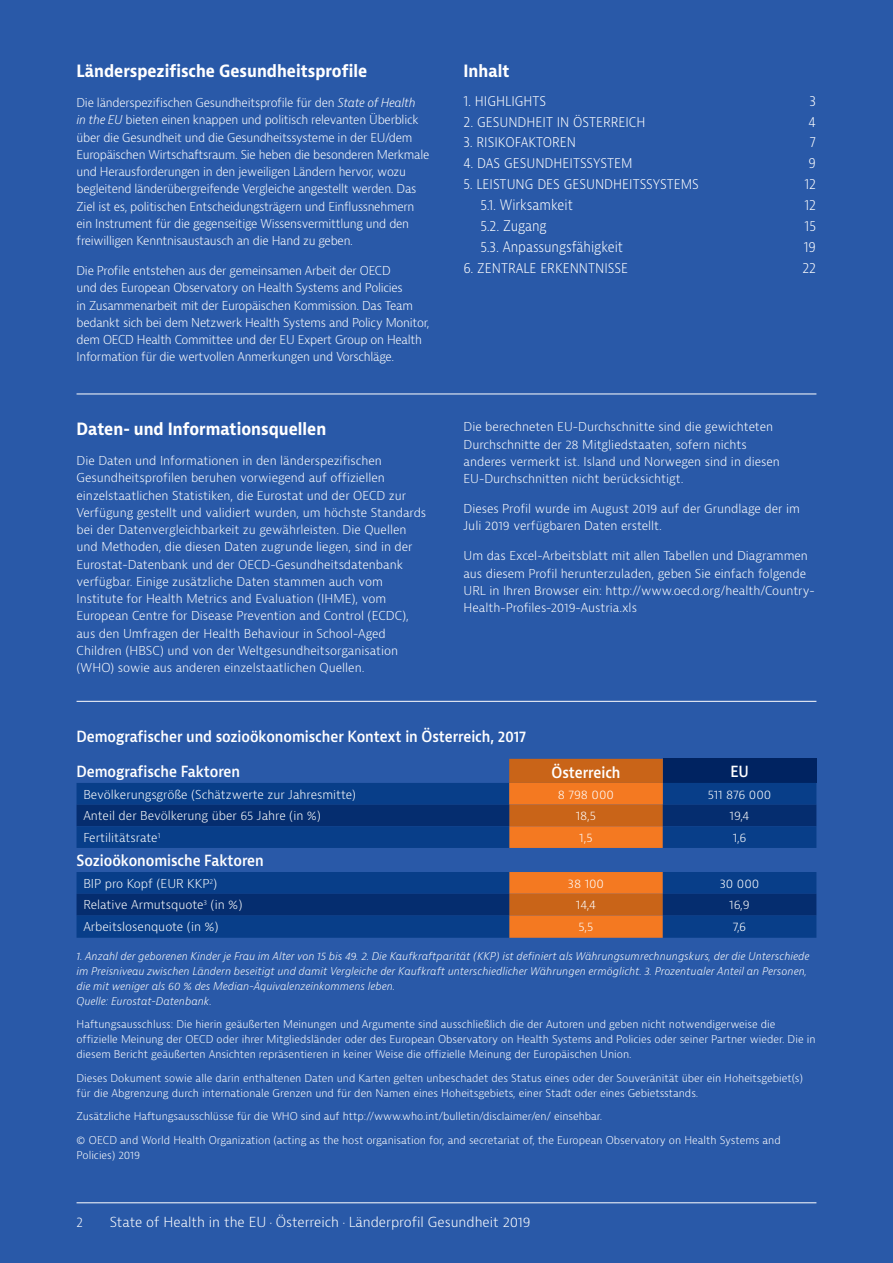
<style>
.page{position:relative;width:893px;height:1263px;background:#2959a8}
.page>*{position:absolute;margin:0;border:0;box-sizing:border-box;transform-origin:0 0}
.Paragraph_Header__wh{font:700 16.5px "Bernina Sans";color:#fff;scale:.9 1}
.TOC_title{font:700 16.5px "Bernina Sans";color:#fff;scale:.9 1}
.Figure_heading__whit{font:600 15px "Bernina Sans";letter-spacing:-.005em;color:#fff;scale:.9 1}
.Content{font:300 14.25px "Bernina Sans";color:#fff;scale:.9 1}
.Content__sub{font:300 14.25px "Bernina Sans";color:#fff;scale:.9 1}
.t1{font:300 13.5px "Bernina Sans";color:#fff}
.t2{font:300 13.5px "Bernina Sans";color:#fff;scale:.9 1}
.Body__white{font:300 12px/17.2px "Bernina Sans";letter-spacing:-.01em;color:#fff}
.Disclaimer{font:300 10.5px/15px "Bernina Sans";color:#fff}
.Disclaimer-2{font:italic 300 10.5px/15px "Bernina Sans";color:#fff}
.s1{font-style:italic}
</style>
<div class="page">
<hr style="left:77px;top:1202px;width:739px;height:1px;background:#fff">
<svg style="left:77px;top:759px;width:739px;height:179px"></svg>
<hr style="left:77px;top:394px;width:739px;height:1px;background:#fff">
<hr style="left:77px;top:701px;width:739px;height:1px;background:#fff">
<p class="Paragraph_Header__wh" style="left:77px;top:60px;width:325px">Länderspezifische Gesundheitsprofile</p>
<p class="Body__white" style="left:77px;top:94px;width:354px">Die länderspezifischen Gesundheitsprofile für den <span class="s1">State of Health<br>in the EU</span> bieten einen knappen und politisch relevanten Überblick über die Gesundheit und die Gesundheitssysteme in der EU/dem Europäischen Wirtschaftsraum. Sie heben die besonderen Merkmale und Herausforderungen in den jeweiligen Ländern hervor, wozu begleitend länderübergreifende Vergleiche angestellt werden. Das Ziel ist es, politischen Entscheidungsträgern und Einflussnehmern ein Instrument für die gegenseitige Wissensvermittlung und den freiwilligen Kenntnisaustausch an die Hand zu geben.</p>
<p class="Body__white" style="left:77px;top:262px;width:354px">Die Profile entstehen aus der gemeinsamen Arbeit der OECD<br>und des European Observatory on Health Systems and Policies<br>in Zusammenarbeit mit der Europäischen Kommission. Das Team bedankt sich bei dem Netzwerk Health Systems and Policy Monitor, dem OECD Health Committee und der EU Expert Group on Health Information für die wertvollen Anmerkungen und Vorschläge.</p>
<p class="Paragraph_Header__wh" style="left:77px;top:418px;width:279px">Daten- und Informationsquellen</p>
<p class="Body__white" style="left:77px;top:452px;width:351px">Die Daten und Informationen in den länderspezifischen Gesundheitsprofilen beruhen vorwiegend auf offiziellen einzelstaatlichen Statistiken, die Eurostat und der OECD zur Verfügung gestellt und validiert wurden, um höchste Standards bei der Datenvergleichbarkeit zu gewährleisten. Die Quellen und Methoden, die diesen Daten zugrunde liegen, sind in der Eurostat-Datenbank und der OECD-Gesundheitsdatenbank verfügbar. Einige zusätzliche Daten stammen auch vom Institute for Health Metrics and Evaluation (IHME), vom European Centre for Disease Prevention and Control (ECDC), aus den Umfragen der Health Behaviour in School-Aged Children (HBSC) und von der Weltgesundheitsorganisation (WHO) sowie aus anderen einzelstaatlichen Quellen.</p>
<p class="TOC_title" style="left:463px;top:60px;width:53px">Inhalt</p>
<p class="Content" style="left:463px;top:91px;width:93px">1. HIGHLIGHTS</p>
<p class="Content" style="left:809px;top:91px;width:9px">3</p>
<p class="Content" style="left:463px;top:112px;width:204px">2. GESUNDHEIT IN ÖSTERREICH</p>
<p class="Content" style="left:808px;top:112px;width:10px">4</p>
<p class="Content" style="left:463px;top:133px;width:127px">3. RISIKOFAKTOREN</p>
<p class="Content" style="left:810px;top:133px;width:8px">7</p>
<p class="Content" style="left:463px;top:154px;width:189px">4. DAS GESUNDHEITSSYSTEM</p>
<p class="Content" style="left:809px;top:154px;width:10px">9</p>
<p class="Content" style="left:463px;top:175px;width:263px">5. LEISTUNG DES GESUNDHEITSSYSTEMS</p>
<p class="Content" style="left:804px;top:175px;width:14px">12</p>
<p class="Content__sub" style="left:480px;top:195px;width:104px">5.1. Wirksamkeit</p>
<p class="Content__sub" style="left:804px;top:195px;width:14px">12</p>
<p class="Content__sub" style="left:480px;top:216px;width:75px">5.2. Zugang</p>
<p class="Content__sub" style="left:805px;top:216px;width:14px">15</p>
<p class="Content__sub" style="left:480px;top:237px;width:160px">5.3. Anpassungsfähigkeit</p>
<p class="Content__sub" style="left:804px;top:237px;width:15px">19</p>
<p class="Content" style="left:463px;top:258px;width:184px">6. ZENTRALE ERKENNTNISSE</p>
<p class="Content" style="left:802px;top:258px;width:17px">22</p>
<p class="Body__white" style="left:463px;top:419px;width:318px">Die berechneten EU-Durchschnitte sind die gewichteten Durchschnitte der 28 Mitgliedstaaten, sofern nichts anderes vermerkt ist. Island und Norwegen sind in diesen EU-Durchschnitten nicht berücksichtigt.</p>
<p class="Body__white" style="left:463px;top:500px;width:338px">Dieses Profil wurde im August 2019 auf der Grundlage der im<br>Juli 2019 verfügbaren Daten erstellt.</p>
<p class="Body__white" style="left:463px;top:548px;width:353px">Um das Excel-Arbeitsblatt mit allen Tabellen und Diagrammen aus diesem Profil herunterzuladen, geben Sie einfach folgende URL in Ihren Browser ein: http://www.oecd.org/health/Country-Health-Profiles-2019-Austria.xls</p>
<p class="Figure_heading__whit" style="left:77px;top:727px;width:501px">Demografischer und sozioökonomischer Kontext in Österreich, 2017</p>
<p class="Figure_heading__whit" style="left:77px;top:762px;width:183px">Demografische Faktoren</p>
<p class="Figure_heading__whit" style="left:730px;top:762px;width:22px">EU</p>
<p class="Body__white" style="left:83px;top:786px;width:274px">Bevölkerungsgröße (Schätzwerte zur Jahresmitte)</p>
<p class="Body__white" style="left:558px;top:786px;width:58px">8 798 000</p>
<p class="Body__white" style="left:708px;top:786px;width:65px">511 876 000</p>
<p class="Body__white" style="left:83px;top:807px;width:239px">Anteil der Bevölkerung über 65 Jahre (in %)</p>
<p class="Body__white" style="left:576px;top:807px;width:22px">18,5</p>
<p class="Body__white" style="left:730px;top:807px;width:22px">19,4</p>
<p class="Body__white" style="left:83px;top:829px;width:78px">Fertilitätsrate<sup>1</sup></p>
<p class="Body__white" style="left:579px;top:829px;width:15px">1,5</p>
<p class="Body__white" style="left:733px;top:829px;width:15px">1,6</p>
<p class="Figure_heading__whit" style="left:77px;top:851px;width:210px">Sozioökonomische Faktoren</p>
<p class="Body__white" style="left:83px;top:875px;width:136px">BIP pro Kopf (EUR KKP<sup>2</sup>)</p>
<p class="Body__white" style="left:568px;top:875px;width:38px">38 100</p>
<p class="Body__white" style="left:720px;top:875px;width:41px">30 000</p>
<p class="Body__white" style="left:83px;top:896px;width:161px">Relative Armutsquote<sup>3</sup> (in %)</p>
<p class="Body__white" style="left:576px;top:896px;width:22px">14,4</p>
<p class="Body__white" style="left:729px;top:896px;width:22px">16,9</p>
<p class="Body__white" style="left:83px;top:918px;width:137px">Arbeitslosenquote (in %)</p>
<p class="Body__white" style="left:579px;top:918px;width:16px">5,5</p>
<p class="Body__white" style="left:733px;top:918px;width:15px">7,6</p>
<p class="Disclaimer-2" style="left:77px;top:948px;width:734px">1. Anzahl der geborenen Kinder je Frau im Alter von 15 bis 49. 2. Die Kaufkraftparität (KKP) ist definiert als Währungsumrechnungskurs, der die Unterschiede im Preisniveau zwischen Ländern beseitigt und damit Vergleiche der Kaufkraft unterschiedlicher Währungen ermöglicht. 3. Prozentualer Anteil an Personen, die mit weniger als 60 % des Median-Äquivalenzeinkommens leben.<br>Quelle: Eurostat-Datenbank.</p>
<p class="Disclaimer" style="left:77px;top:1017px;width:740px">Haftungsausschluss: Die hierin geäußerten Meinungen und Argumente sind ausschließlich die der Autoren und geben nicht notwendigerweise die offizielle Meinung der OECD oder ihrer Mitgliedsländer oder des European Observatory on Health Systems and Policies oder seiner Partner wieder. Die in diesem Bericht geäußerten Ansichten repräsentieren in keiner Weise die offizielle Meinung der Europäischen Union.</p>
<p class="Disclaimer" style="left:77px;top:1070px;width:728px">Dieses Dokument sowie alle darin enthaltenen Daten und Karten gelten unbeschadet des Status eines oder der Souveränität über ein Hoheitsgebiet(s) für die Abgrenzung durch internationale Grenzen und für den Namen eines Hoheitsgebiets, einer Stadt oder eines Gebietsstands.</p>
<p class="Disclaimer" style="left:77px;top:1109px;width:527px">Zusätzliche Haftungsausschlüsse für die WHO sind auf http://www.who.int/bulletin/disclaimer/en/ einsehbar.</p>
<p class="Disclaimer" style="left:77px;top:1132px;width:706px">© OECD and World Health Organization (acting as the host organisation for, and secretariat of, the European Observatory on Health Systems and<br>Policies) 2019</p>
<p class="Figure_heading__whit" style="left:552px;top:762px;width:78px">Österreich</p>
<p class="t2" style="left:77px;top:1213px;width:9px">2</p>
<p class="t1" style="left:110px;top:1213px;width:422px">State of Health in the EU · Österreich · Länderprofil Gesundheit 2019</p>
</div>
